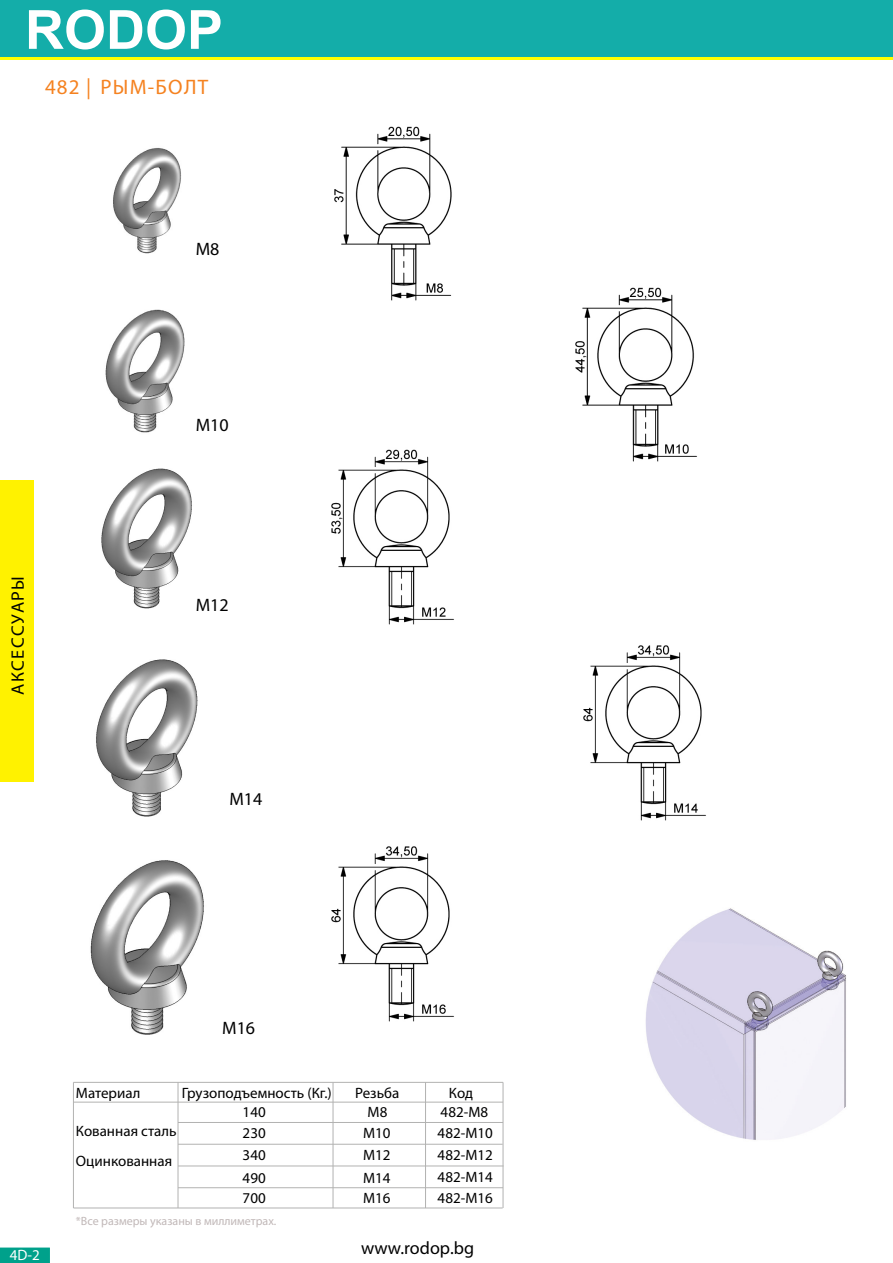
<style>
.page{position:relative;width:893px;height:1263px;background:#fff}
.page>*{position:absolute;margin:0;border:0;box-sizing:border-box;transform-origin:0 0}
.t1{font:700 54px "Arial";color:#fff}
.t2{font:21px "Myriad Pro";letter-spacing:.06em;color:#f58220}
.t3{font:18px "Myriad Pro";color:#000}
.t4{font:18px "Myriad Pro";letter-spacing:.075em;color:#020403}
.t5{font:15px/20.1px "Myriad Pro";color:#000}
.t6{font:15px "Myriad Pro";color:#fff}
.t7{font:12px "Myriad Pro";color:#c1b8b8}
</style>
<div class="page">
<div style="left:0;top:480px;width:34px;height:302px;background:#fff200"></div>
<svg style="left:0;top:1247px;width:50px;height:16px"></svg>
<div style="left:0;top:0;width:893px;height:57px;background:#14ada9"></div>
<hr style="left:0;top:57px;width:893px;height:3px;background:#ff0">
<img style="left:113px;top:148px;width:68px;height:106px">
<img style="left:105px;top:309px;width:80px;height:124px">
<hr style="left:73px;top:1082px;width:1px;height:126px;background:#b2b2b1">
<hr style="left:73px;top:1102px;width:430px;height:1px;background:#b2b2b1">
<hr style="left:73px;top:1082px;width:430px;height:1px;background:#b2b2b1">
<hr style="left:178px;top:1122px;width:325px;height:1px;background:#b2b2b1">
<hr style="left:178px;top:1082px;width:1px;height:126px;background:#b2b2b1">
<img style="left:96px;top:659px;width:102px;height:158px">
<img style="left:90px;top:860px;width:114px;height:175px">
<img style="left:101px;top:468px;width:91px;height:141px">
<img style="left:334px;top:126px;width:118px;height:175px">
<img style="left:575px;top:287px;width:122px;height:175px">
<img style="left:331px;top:449px;width:123px;height:176px">
<img style="left:583px;top:645px;width:123px;height:175px">
<img style="left:331px;top:846px;width:123px;height:175px">
<img style="left:645px;top:908px;width:201px;height:232px">
<hr style="left:178px;top:1144px;width:325px;height:1px;background:#b2b2b1">
<hr style="left:178px;top:1166px;width:326px;height:1px;background:#b2b2b1">
<hr style="left:178px;top:1187px;width:325px;height:1px;background:#b2b2b1">
<hr style="left:73px;top:1207px;width:430px;height:1px;background:#b2b2b1">
<hr style="left:333px;top:1082px;width:1px;height:126px;background:#b2b2b1">
<hr style="left:425px;top:1082px;width:1px;height:126px;background:#b2b2b1">
<hr style="left:503px;top:1082px;width:1px;height:126px;background:#b2b2b1">
<h1 class="t1" style="left:25px;top:-8px;width:200px">RODOP</h1>
<h2 class="t2" style="left:45px;top:74px;width:165px">482 | РЫМ-БОЛТ</h2>
<p class="t3" style="left:196px;top:238px;width:25px">M8</p>
<p class="t4" style="left:7px;top:694px;width:120px;rotate:-90deg">АКСЕССУАРЫ</p>
<p class="t3" style="left:196px;top:414px;width:34px">M10</p>
<p class="t3" style="left:196px;top:594px;width:34px">M12</p>
<p class="t3" style="left:230px;top:787px;width:34px">M14</p>
<p class="t6" style="left:10px;top:1246px;width:31px">4D-2</p>
<p class="t3" style="left:222px;top:1017px;width:34px">M16</p>
<p class="t5" style="left:182px;top:1082px;width:152px">Грузоподъемность (Кг.)</p>
<p class="t5" style="left:355px;top:1082px;width:46px">Резьба</p>
<p class="t5" style="left:438px;top:1082px;width:57px;text-align:center">Код<br>482-M8<br>482-M10</p>
<p class="t5" style="left:438px;top:1144px;width:57px;line-height:21.1px;text-align:justify">482-M12<br>482-M14<br>482-M16</p>
<p class="t5" style="left:76px;top:1082px;width:66px">Материал</p>
<p class="t5" style="left:76px;top:1121px;width:102px">Кованная сталь</p>
<p class="t5" style="left:363px;top:1102px;width:29px;line-height:20.5px;text-align:center">M8<br>M10</p>
<p class="t5" style="left:363px;top:1144px;width:29px;line-height:22.8px">M12<br>M14</p>
<p class="t5" style="left:363px;top:1187px;width:29px">M16</p>
<p class="t5" style="left:243px;top:1102px;width:25px;line-height:20.5px">140<br>230</p>
<p class="t5" style="left:243px;top:1144px;width:25px;line-height:22.8px">340<br>490</p>
<p class="t5" style="left:243px;top:1187px;width:25px">700</p>
<p class="t5" style="left:76px;top:1151px;width:98px">Оцинкованная</p>
<p class="t7" style="left:76px;top:1213px;width:202px">*Все размеры указаны в миллиметрах.</p>
<p class="t3" style="left:361px;top:1236px;width:115px">www.rodop.bg</p>
</div>
